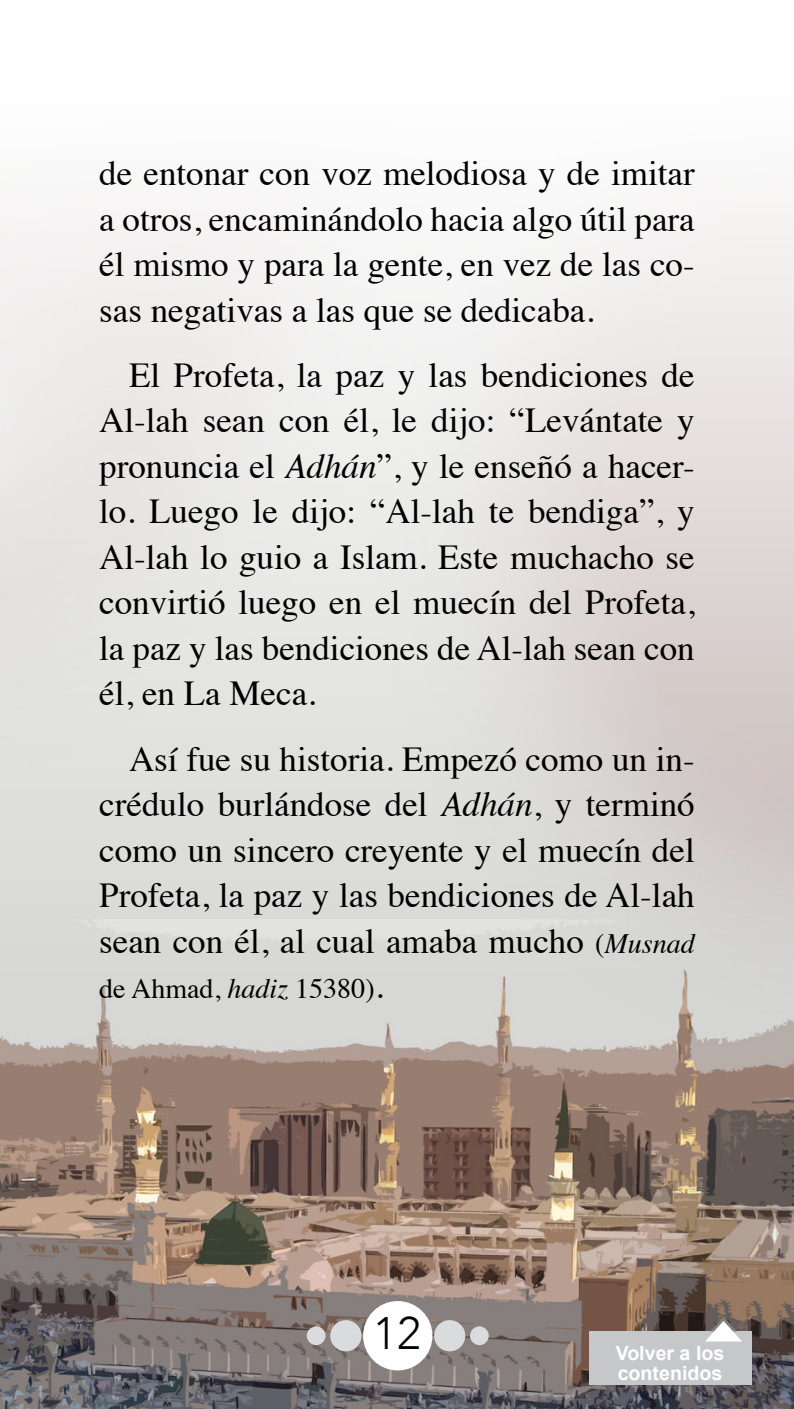
<style>
.page{position:relative;width:794px;height:1409px;background:#fff}
.page>*{position:absolute;margin:0;border:0;box-sizing:border-box;transform-origin:0 0}
.t1{font:300 45.5px "Avenir";color:#000}
.t2{font:35px/45.5px "Times";color:#000}
.t3{font:28px "Times";color:#000}
.t4{font:italic 28px "Times";color:#000}
.t5{font:700 19.6px "Arial";color:#fff}
.s1{font-style:italic}
.s2{font-style:normal}
.s3{font-size:28px}
</style>
<div class="page">
<img style="left:0;top:202px;width:794px;height:1207px">
<div style="left:363px;top:1301px;width:69px;height:69px;background:#fff;border-radius:50%"></div>
<div style="left:434px;top:1320px;width:31px;height:31px;background:#dadbdc;border-radius:50%"></div>
<div style="left:330px;top:1320px;width:31px;height:31px;background:#dadbdc;border-radius:50%"></div>
<div style="left:470px;top:1326px;width:19px;height:19px;background:#dadbdc;border-radius:50%"></div>
<div style="left:307px;top:1326px;width:18px;height:19px;background:#dadbdc;border-radius:50%"></div>
<div style="left:588px;top:1331px;width:163px;height:54px;background:#c5c7c8"></div>
<svg style="left:705px;top:1317px;width:37px;height:24px"></svg>
<p class="t2" style="left:99px;top:147px;width:597px">de entonar con voz melodiosa y de imitar a otros, encaminándolo hacia algo útil para</p>
<p class="t2" style="left:99px;top:238px;width:597px">él mismo y para la gente, en vez de las co-</p>
<p class="t2" style="left:99px;top:284px;width:496px">sas negativas a las que se dedicaba.</p>
<p class="t2" style="left:99px;top:349px;width:597px;text-align:right">El Profeta, la paz y las bendiciones de<br>Al-lah sean con él, le dijo: “Levántate y</p>
<p class="t2" style="left:99px;top:440px;width:597px">pronuncia el <span class="s1">Adhán</span> l ey,” enseñó a hacer-</p>
<p class="t2" style="left:99px;top:486px;width:597px">lo. Luego le dijo: “Al-lah te bendiga y,”</p>
<p class="t2" style="left:99px;top:531px;width:597px;text-align:justify">Al-lah lo guio a Islam. Este muchacho se convirtió luego en el muecín del Profeta, la paz y las bendiciones de Al-lah sean con él, en La Meca.</p>
<p class="t2" style="left:129px;top:733px;width:567px">Así fue su historia. Empezó como un in-</p>
<p class="t2" style="left:99px;top:779px;width:597px">crédulo burlándose del <span class="s1">Adhán</span> y, terminó</p>
<p class="t2" style="left:99px;top:824px;width:597px">como un sincero creyente y el muecín del<br>Profeta la, paz y las bendiciones de Al-lah</p>
<p class="t4" style="left:595px;top:919px;width:101px"><span class="s2">(</span>Musnad</p>
<p class="t2" style="left:365px;top:915px;width:220px;text-indent:-266px">sean con él, al cual amaba mucho .<span class="s3">(</span></p>
<p class="t3" style="left:99px;top:963px;width:267px">de Ahmad, <span class="s1">hadiz</span> 15380</p>
<h1 class="t1" style="left:373px;top:1307px;width:49px">12</h1>
<p class="t5" style="left:615px;top:1340px;width:110px">Volver a los</p>
<p class="t5" style="left:618px;top:1360px;width:106px">contenidos</p>
</div>
